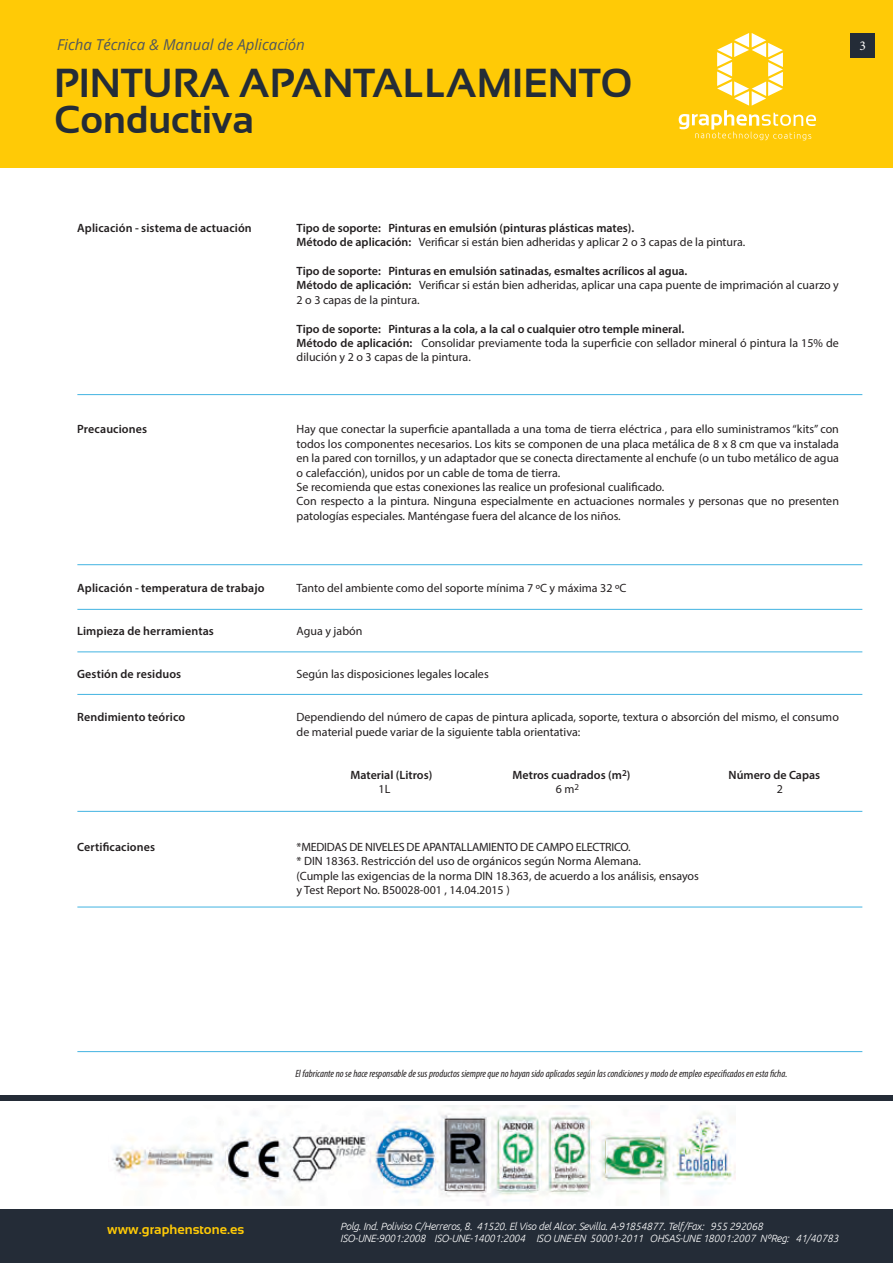
<style>
.page{position:relative;width:893px;height:1263px;background:#fff}
.page>*{position:absolute;margin:0;border:0;box-sizing:border-box;transform-origin:0 0}
.t1{font:700 40.5px "Sansation";color:#242c37}
.t2{font:700 39px "Sansation";color:#242c37}
.t3{font:italic 15px "Open Sans";color:#50565b}
.t4{font:700 13.5px "Sansation";color:#ffca06}
.t5{font:13.5px "Minion Pro";color:#fff}
.t6{font:12px/14.4px "Myriad Pro";color:#231f20}
.t7{font:600 12px/14.4px "Myriad Pro";letter-spacing:.005em;color:#231f20}
.t8{font:italic 300 10.5px/12.6px "Ubuntu";letter-spacing:-.02em;color:#fff}
.t9{font:italic condensed 10.5px "Myriad Pro";color:#231f20}
.s1{font-weight:400}
.s2{font-weight:600}
</style>
<div class="page">
<div style="left:0;top:0;width:893px;height:168px;background:#ffca06"></div>
<div style="left:851px;top:33px;width:24px;height:24px;background:#242c37"></div>
<svg style="left:679px;top:33px;width:137px;height:107px"></svg>
<div style="left:0;top:1095px;width:893px;height:168px;background:#242c37"></div>
<div style="left:0;top:1102px;width:893px;height:107px;background:#fff"></div>
<img style="left:112px;top:1105px;width:624px;height:101px">
<hr style="left:77px;top:1051px;width:785px;height:1px;background:#42b3e1">
<hr style="left:77px;top:564px;width:785px;height:1px;background:#42b3e1">
<hr style="left:77px;top:609px;width:785px;height:1px;background:#42b3e1">
<hr style="left:77px;top:652px;width:785px;height:1px;background:#42b3e1">
<hr style="left:77px;top:694px;width:785px;height:1px;background:#42b3e1">
<hr style="left:77px;top:811px;width:785px;height:1px;background:#42b3e1">
<hr style="left:77px;top:907px;width:785px;height:1px;background:#42b3e1">
<hr style="left:77px;top:394px;width:785px;height:1px;background:#42b3e1">
<p class="t3" style="left:57px;top:35px;width:249px">Ficha Técnica &amp; Manual de Aplicación</p>
<p class="t5" style="left:860px;top:37px;width:8px">3</p>
<h1 class="t1" style="left:54px;top:61px;width:580px">PINTURA APANTALLAMIENTO</h1>
<h2 class="t2" style="left:54px;top:98px;width:201px">Conductiva</h2>
<p class="t7" style="left:77px;top:220px;width:176px">Aplicación - sistema de actuación</p>
<p class="t7" style="left:297px;top:220px;width:450px">Tipo de soporte: Pinturas en emulsión (pinturas plásticas mates).<br>Método de aplicación: <span class="s1">Verificar si están bien adheridas y aplicar 2 o 3 capas de la pintura.</span></p>
<p class="t6" style="left:297px;top:264px;width:544px"><span class="s2">Tipo de soporte: Pinturas en emulsión satinadas, esmaltes acrílicos al agua.<br>Método de aplicación:</span> Verificar si están bien adheridas, aplicar una capa puente de imprimación al cuarzo y<br>2 o 3 capas de la pintura.</p>
<p class="t6" style="left:297px;top:321px;width:544px"><span class="s2">Tipo de soporte: Pinturas a la cola, a la cal o cualquier otro temple mineral.<br>Método de aplicación:</span> Consolidar previamente toda la superficie con sellador mineral ó pintura la 15% de dilución y 2 o 3 capas de la pintura.</p>
<p class="t7" style="left:77px;top:422px;width:72px">Precauciones</p>
<p class="t6" style="left:297px;top:422px;width:544px">Hay que conectar la superficie apantallada a una toma de tierra eléctrica , para ello suministramos “kits” con todos los componentes necesarios. Los kits se componen de una placa metálica de 8 x 8 cm que va instalada en la pared con tornillos, y un adaptador que se conecta directamente al enchufe (o un tubo metálico de agua o calefacción), unidos por un cable de toma de tierra.<br>Se recomienda que estas conexiones las realice un profesional cualificado.<br>Con respecto a la pintura. Ninguna especialmente en actuaciones normales y personas que no presenten patologías especiales. Manténgase fuera del alcance de los niños.</p>
<p class="t7" style="left:77px;top:580px;width:189px">Aplicación - temperatura de trabajo</p>
<p class="t7" style="left:77px;top:623px;width:138px">Limpieza de herramientas</p>
<p class="t7" style="left:77px;top:667px;width:106px">Gestión de residuos</p>
<p class="t7" style="left:77px;top:710px;width:110px">Rendimiento teórico</p>
<p class="t6" style="left:297px;top:580px;width:331px">Tanto del ambiente como del soporte mínima 7 ºC y máxima 32 ºC</p>
<p class="t6" style="left:297px;top:624px;width:67px">Agua y jabón</p>
<p class="t6" style="left:297px;top:667px;width:194px">Según las disposiciones legales locales</p>
<p class="t6" style="left:297px;top:710px;width:544px">Dependiendo del número de capas de pintura aplicada, soporte, textura o absorción del mismo, el consumo de material puede variar de la siguiente tabla orientativa:</p>
<p class="t7" style="left:351px;top:767px;width:83px">Material (Litros)</p>
<p class="t7" style="left:513px;top:767px;width:119px">Metros cuadrados (m<sup>2</sup>)</p>
<p class="t7" style="left:729px;top:767px;width:93px">Número de Capas</p>
<p class="t6" style="left:379px;top:782px;width:13px">1L</p>
<p class="t6" style="left:556px;top:782px;width:25px">6 m<sup>2</sup></p>
<p class="t6" style="left:777px;top:782px;width:8px">2</p>
<p class="t7" style="left:77px;top:839px;width:80px">Certificaciones</p>
<p class="t6" style="left:297px;top:840px;width:404px">*MEDIDAS DE NIVELES DE APANTALLAMIENTO DE CAMPO ELECTRICO.<br>* DIN 18363. Restricción del uso de orgánicos según Norma Alemana.<br>(Cumple las exigencias de la norma DIN 18.363, de acuerdo a los análisis, ensayos y Test Report No. B50028-001 , 14.04.2015 )</p>
<p class="t9" style="left:295px;top:1067px;width:494px">El fabricante no se hace responsable de sus productos siempre que no hayan sido aplicados según las condiciones y modo de empleo especificados en esta ficha.</p>
<p class="t4" style="left:107px;top:1221px;width:139px">www.graphenstone.es</p>
<p class="t8" style="left:340px;top:1219px;width:500px">Polg. Ind. Poliviso C/Herreros, 8. 41520. El Viso del Alcor. Sevilla. A-91854877. Telf/Fax: 955 292068<br>ISO-UNE-9001:2008 ISO-UNE-14001:2004 ISO UNE-EN 50001-2011 OHSAS-UNE 18001:2007 NºReg: 41/40783</p>
</div>
